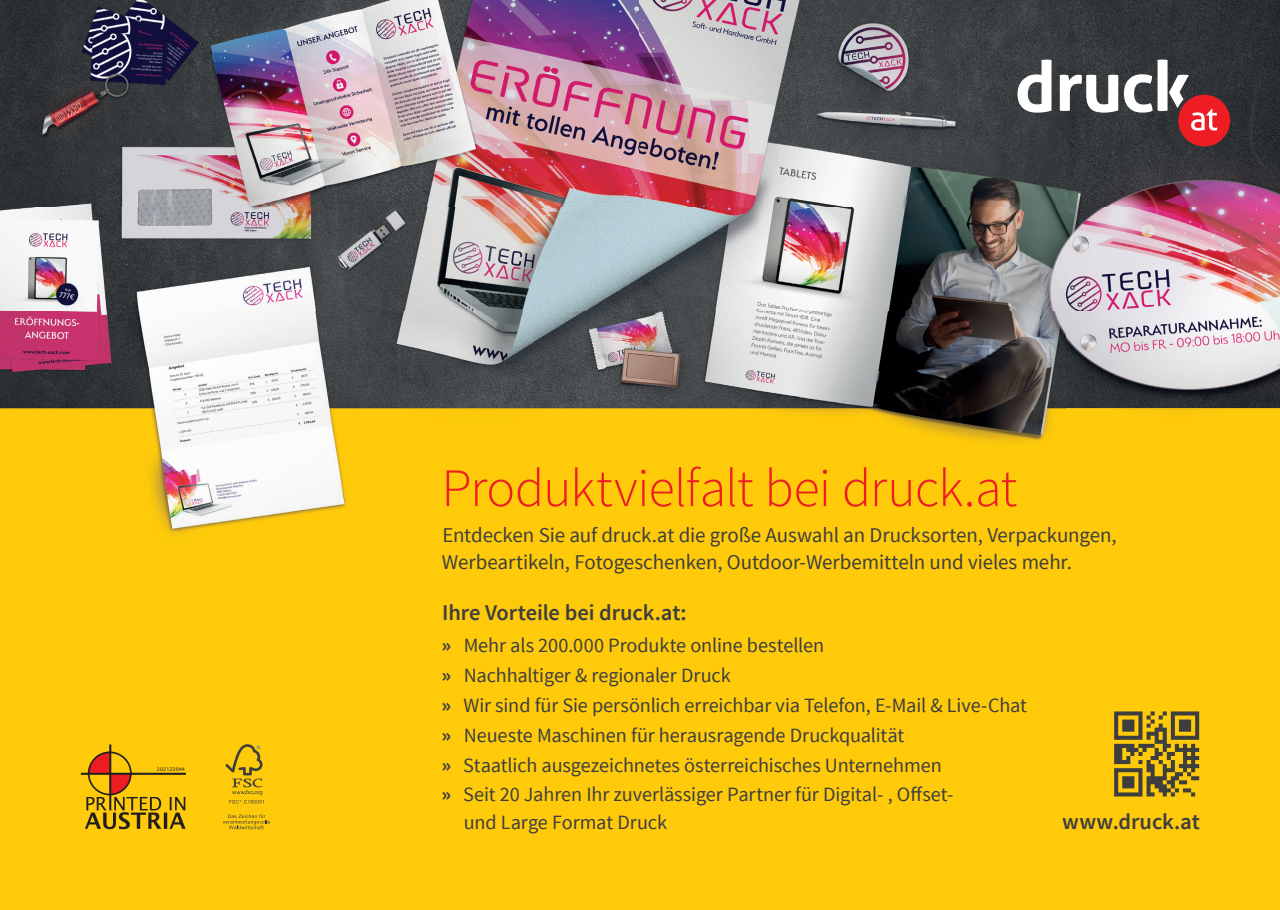
<style>
.page{position:relative;width:1280px;height:910px;background:#fff}
.page>*{position:absolute;margin:0;border:0;box-sizing:border-box;transform-origin:0 0}
.t1{font:300 54px "Source Sans Pro";letter-spacing:-.02em;color:#ee1d23}
.t2{font:600 22.5px "Source Sans Pro";letter-spacing:-.005em;color:#3e3e3f}
.t3{font:21px/27px "Source Sans Pro";letter-spacing:-.01em;color:#3e3e3f}
.t4{font:20.25px/29.8px "Source Sans Pro";letter-spacing:-.01em;color:#3e3e3f}
.t5{font:4.95px "Lucida Sans";color:#231f20}
.s1{font-weight:700}
</style>
<div class="page">
<div style="left:0;top:312px;width:1280px;height:598px;background:#feca0a"></div>
<svg style="left:225px;top:744px;width:39px;height:60px"></svg>
<svg style="left:223px;top:814px;width:47px;height:15px"></svg>
<svg style="left:1114px;top:711px;width:85px;height:85px"></svg>
<div style="left:88px;top:751px;width:44px;height:44px;border:2px solid #231f20;border-radius:50%"></div>
<hr style="left:81px;top:773px;width:29px;height:2px;background:#231f20">
<hr style="left:109px;top:744px;width:2px;height:29px;background:#231f20">
<svg style="left:85px;top:752px;width:101px;height:77px"></svg>
<hr style="left:109px;top:773px;width:2px;height:37px;background:#231f20">
<img style="left:0;top:0;width:1280px;height:533px">
<div style="left:1178px;top:95px;width:52px;height:51px;background:#ee1d23;border-radius:50%"></div>
<svg style="left:1017px;top:60px;width:200px;height:71px"></svg>
<p class="t5" style="left:157px;top:766px;width:30px">202122044</p>
<h1 class="t1" style="left:441px;top:455px;width:577px">Produktvielfalt bei druck.at</h1>
<p class="t3" style="left:442px;top:521px;width:676px">Entdecken Sie auf druck.at die große Auswahl an Drucksorten, Verpackungen,<br>Werbeartikeln, Fotogeschenken, Outdoor-Werbemitteln und vieles mehr.</p>
<p class="t2" style="left:442px;top:598px;width:246px">Ihre Vorteile bei druck.at:</p>
<p class="t4" style="left:442px;top:631px;width:587px"><span class="s1">»</span> Mehr als 200.000 Produkte online bestellen<br><span class="s1">»</span> Nachhaltiger &amp; regionaler Druck<br><span class="s1">»</span> Wir sind für Sie persönlich erreichbar via Telefon, E-Mail &amp; Live-Chat <span class="s1">»</span> Neueste Maschinen für herausragende Druckqualität<br><span class="s1">»</span> Staatlich ausgezeichnetes österreichisches Unternehmen<br><span class="s1">»</span> Seit 20 Jahren Ihr zuverlässiger Partner für Digital- , Offset-</p>
<p class="t4" style="left:464px;top:808px;width:205px">und Large Format Druck</p>
<p class="t2" style="left:1062px;top:808px;width:139px">www.druck.at</p>
</div>
